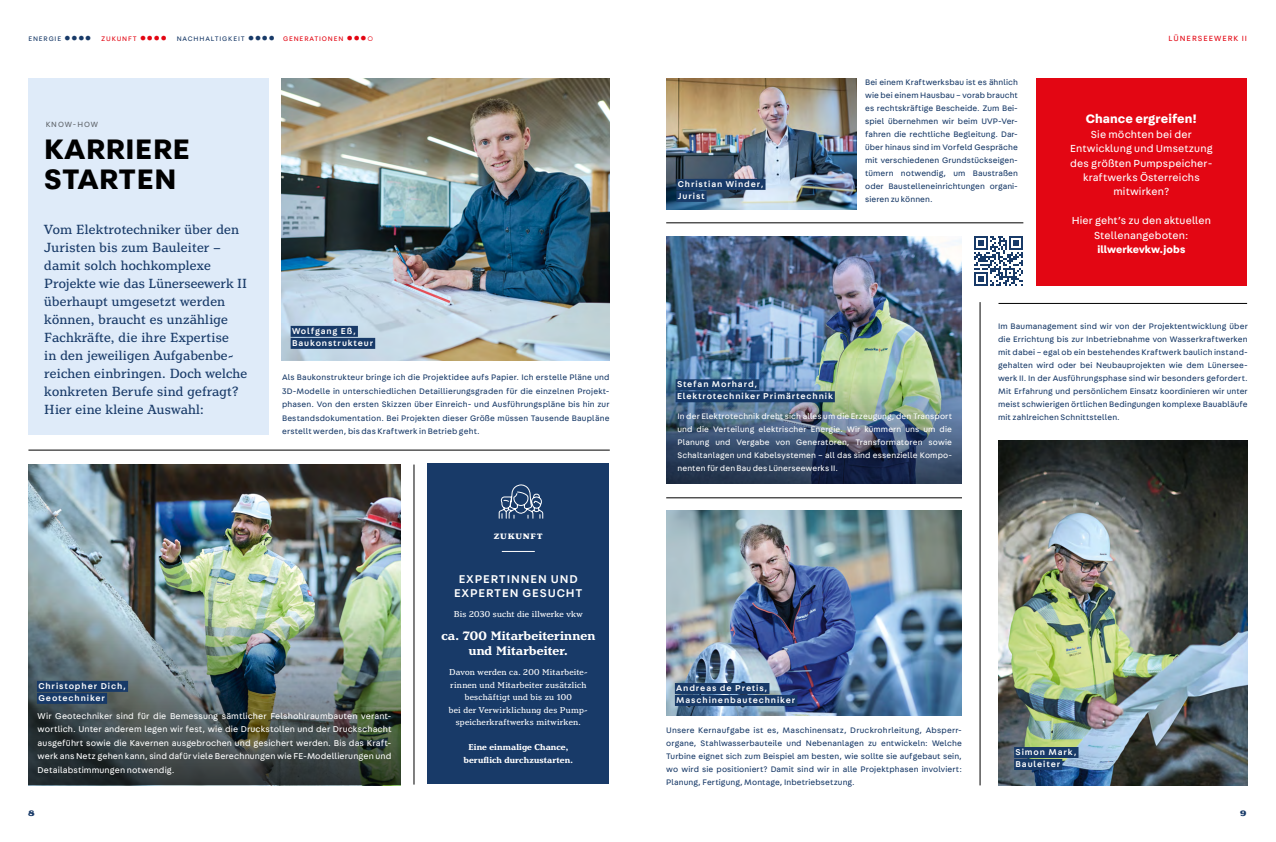
<style>
.page{position:relative;width:1276px;height:842px;background:#fff}
.page>*{position:absolute;margin:0;border:0;box-sizing:border-box;transform-origin:0 0}
.t1{font:700 30px/30px "Fabriga";letter-spacing:.025em;color:#000}
.t2{font:14px/18px "Henriette";letter-spacing:.02em;color:#183a68}
.t3{font:700 13.1px "Fabriga";letter-spacing:.01em;color:#fff}
.t4{font:700 13px/15px "Henriette";letter-spacing:.01em;color:#fff;text-align:center}
.t5{font:500 12px/14px "Fabriga";letter-spacing:.075em;color:#fff;text-align:center}
.t6{font:700 11px "Henriette";letter-spacing:.07em;color:#fff}
.t7{font:800 11px "Henriette";color:#183a68}
.t8{font:10.9px/14.4px "Fabriga";letter-spacing:.015em;color:#fff;text-align:center}
.t9{font:700 10.9px "Fabriga";letter-spacing:.01em;color:#fff}
.t10{font:9px/13.5px "Fabriga";letter-spacing:.01em;color:#fff;text-align:justify}
.t11{font:500 9px/12px "Fabriga";letter-spacing:.1em;color:#fff}
.t12{font:9px/12.5px "Henriette";letter-spacing:.03em;color:#fff;text-align:center}
.t13{font:700 9px/12.5px "Henriette";letter-spacing:.01em;color:#fff;text-align:center}
.t14{font:8.5px/13px "Fabriga";letter-spacing:.015em;color:#183a68;text-align:justify}
.t15{font:8.5px/13px "Fabriga";letter-spacing:.015em;color:#fff;text-align:justify}
.t16{font:8px "Fabriga";letter-spacing:.12em;color:#e30613}
.t17{font:8px "Fabriga";letter-spacing:.12em;color:#706f6f}
.t18{font:7px "Fabriga";letter-spacing:.12em;color:#183a68}
.s1{color:#e30613}
</style>
<div class="page">
<img style="left:666px;top:236px;width:296px;height:136px">
<img style="left:666px;top:510px;width:296px;height:206px">
<img style="left:666px;top:372px;width:296px;height:112px">
<img style="left:28px;top:465px;width:373px;height:138px">
<img style="left:28px;top:603px;width:373px;height:182px">
<div style="left:28px;top:78px;width:240px;height:356px;background:#dfebf9"></div>
<div style="left:428px;top:464px;width:181px;height:320px;background:#183a68"></div>
<hr style="left:502px;top:551px;width:33px;height:1px;background:#fff">
<div style="left:1036px;top:78px;width:211px;height:208px;background:#e30613"></div>
<div style="left:675px;top:683px;width:94px;height:11px;background:#183a68"></div>
<div style="left:675px;top:695px;width:122px;height:11px;background:#183a68"></div>
<div style="left:675px;top:379px;width:84px;height:11px;background:#183a68"></div>
<div style="left:675px;top:391px;width:160px;height:11px;background:#183a68"></div>
<img style="left:282px;top:78px;width:327px;height:282px">
<img style="left:666px;top:78px;width:190px;height:131px">
<div style="left:676px;top:179px;width:89px;height:11px;background:#183a68"></div>
<div style="left:676px;top:191px;width:30px;height:11px;background:#183a68"></div>
<div style="left:37px;top:681px;width:91px;height:11px;background:#183a68"></div>
<div style="left:37px;top:693px;width:70px;height:11px;background:#183a68"></div>
<img style="left:998px;top:441px;width:249px;height:344px">
<div style="left:291px;top:326px;width:67px;height:11px;background:#183a68"></div>
<div style="left:291px;top:338px;width:84px;height:11px;background:#183a68"></div>
<svg style="left:974px;top:236px;width:49px;height:50px"></svg>
<svg style="left:498px;top:484px;width:45px;height:35px"></svg>
<div style="left:1014px;top:747px;width:64px;height:11px;background:#183a68"></div>
<div style="left:1014px;top:759px;width:48px;height:11px;background:#183a68"></div>
<hr style="left:28px;top:450px;width:582px;height:1px;background:#000">
<hr style="left:414px;top:465px;width:1px;height:319px;background:#000">
<hr style="left:666px;top:223px;width:357px;height:1px;background:#000">
<hr style="left:998px;top:303px;width:249px;height:1px;background:#000">
<hr style="left:666px;top:498px;width:296px;height:1px;background:#000">
<hr style="left:980px;top:302px;width:1px;height:483px;background:#000">
<p class="t18" style="left:28px;top:34px;width:346px">ENERGIE ●●●● <span class="s1">ZUKUNFT</span> <span class="s1">●●●●</span> NACHHALTIGKEIT ●●●● <span class="s1">GENERATIONEN</span> <span class="s1">●●●○</span></p>
<p class="t17" style="left:45px;top:119px;width:54px">KNOW-HOW</p>
<h1 class="t1" style="left:44px;top:133px;width:147px">KARRIERE<br>STARTEN</h1>
<p class="t2" style="left:44px;top:220px;width:204px">Vom Elektrotechniker über den<br>Juristen bis zum Bauleiter – damit solch hochkomplexe<br>Projekte wie das Lünerseewerk II überhaupt umgesetzt werden können, braucht es unzählige<br>Fachkräfte, die ihre Expertise<br>in den jeweiligen Aufgabenbe&shy;reichen einbringen. Doch welche konkreten Berufe sind gefragt?<br>Hier eine kleine Auswahl:</p>
<p class="t11" style="left:292px;top:325px;width:83px">Wolfgang Eß,<br>Baukonstrukteur</p>
<p class="t14" style="left:282px;top:371px;width:329px;line-height:13.5px">Als Baukonstrukteur bringe ich die Projektidee aufs Papier. Ich erstelle Pläne und 3D-Modelle in unterschiedlichen Detaillierungsgraden für die einzelnen Projekt&shy;phasen. Von den ersten Skizzen über Einreich- und Ausführungspläne bis hin zur Bestandsdokumentation. Bei Projekten dieser Größe müssen Tausende Baupläne erstellt werden, bis das Kraftwerk in Betrieb geht.</p>
<p class="t6" style="left:494px;top:529px;width:51px">zukunft</p>
<h3 class="t5" style="left:454px;top:571px;width:130px">EXPERTINNEN UND<br>EXPERTEN GESUCHT</h3>
<p class="t11" style="left:38px;top:680px;width:89px">Christopher Dich,<br>Geotechniker</p>
<p class="t10" style="left:38px;top:709px;width:355px">Wir Geotechniker sind für die Bemessung sämtlicher Felshohlraumbauten verant&shy;wortlich. Unter anderem legen wir fest, wie die Druckstollen und der Druckschacht ausgeführt sowie die Kavernen ausgebrochen und gesichert werden. Bis das Kraft&shy;werk ans Netz gehen kann, sind dafür viele Berechnungen wie FE-Modellierungen und Detailabstimmungen notwendig.</p>
<p class="t12" style="left:454px;top:607px;width:130px">Bis 2030 sucht die illwerke vkw</p>
<h3 class="t4" style="left:441px;top:628px;width:155px">ca. 700 Mitarbeiterinnen und Mitarbeiter.</h3>
<p class="t12" style="left:449px;top:666px;width:140px">Davon werden ca. 200 Mitarbeite&shy;rinnen und Mitarbeiter zusätzlich beschäftigt und bis zu 100<br>bei der Verwirklichung des Pump&shy;speicherkraftwerks mitwirken.</p>
<p class="t13" style="left:464px;top:741px;width:110px">Eine einmalige Chance, beruflich durchzustarten.</p>
<p class="t11" style="left:678px;top:178px;width:87px">Christian Winder,<br>Jurist</p>
<p class="t14" style="left:865px;top:75px;width:154px">Bei einem Kraftwerksbau ist es ähnlich wie bei einem Hausbau – vorab braucht es rechtskräftige Bescheide. Zum Bei&shy;spiel übernehmen wir beim UVP-Ver&shy;fahren die rechtliche Begleitung. Dar&shy;über hinaus sind im Vorfeld Gespräche mit verschiedenen Grundstückseigen&shy;tümern notwendig, um Baustraßen oder Baustelleneinrichtungen organi&shy;sieren zu können.</p>
<p class="t16" style="left:1168px;top:33px;width:80px">LÜNERSEEWERK II</p>
<h3 class="t3" style="left:1085px;top:110px;width:113px">Chance ergreifen!</h3>
<p class="t8" style="left:1070px;top:126px;width:144px">Sie möchten bei der<br>Entwicklung und Umsetzung des größten Pumpspeicher&shy;kraftwerks Österreichs mitwirken?</p>
<p class="t8" style="left:1071px;top:213px;width:141px">Hier geht’s zu den aktuellen<br>Stellenangeboten:</p>
<p class="t9" style="left:1097px;top:242px;width:89px">illwerkevkw.jobs</p>
<p class="t11" style="left:677px;top:378px;width:157px">Stefan Morhard,<br>Elektrotechniker Primärtechnik</p>
<p class="t15" style="left:677px;top:409px;width:276px">In der Elektrotechnik dreht sich alles um die Erzeugung, den Transport und die Verteilung elektrischer Energie. Wir kümmern uns um die Planung und Vergabe von Generatoren, Transformatoren sowie Schaltanlagen und Kabelsystemen – all das sind essenzielle Kompo&shy;nenten für den Bau des Lünerseewerks II.</p>
<p class="t14" style="left:998px;top:319px;width:251px">Im Baumanagement sind wir von der Projektentwicklung über die Errichtung bis zur Inbetriebnahme von Wasserkraftwerken mit dabei – egal ob ein bestehendes Kraftwerk baulich instand&shy;gehalten wird oder bei Neubauprojekten wie dem Lünersee&shy;werk II. In der Ausführungsphase sind wir besonders gefordert.<br>Mit Erfahrung und persönlichem Einsatz koordinieren wir unter meist schwierigen örtlichen Bedingungen komplexe Bauabläufe mit zahlreichen Schnittstellen.</p>
<p class="t11" style="left:676px;top:682px;width:121px">Andreas de Pretis,<br>Maschinenbautechniker</p>
<p class="t14" style="left:666px;top:723px;width:297px">Unsere Kernaufgabe ist es, Maschinensatz, Druckrohrleitung, Absperr&shy;organe, Stahlwasserbauteile und Nebenanlagen zu entwickeln: Welche Turbine eignet sich zum Beispiel am besten, wie sollte sie aufgebaut sein, wo wird sie positioniert? Damit sind wir in alle Projektphasen involviert:<br>Planung, Fertigung, Montage, Inbetriebsetzung.</p>
<p class="t11" style="left:1015px;top:746px;width:63px">Simon Mark,<br>Bauleiter</p>
<p class="t7" style="left:28px;top:806px;width:8px">8</p>
<p class="t7" style="left:1240px;top:806px;width:8px">9</p>
</div>
